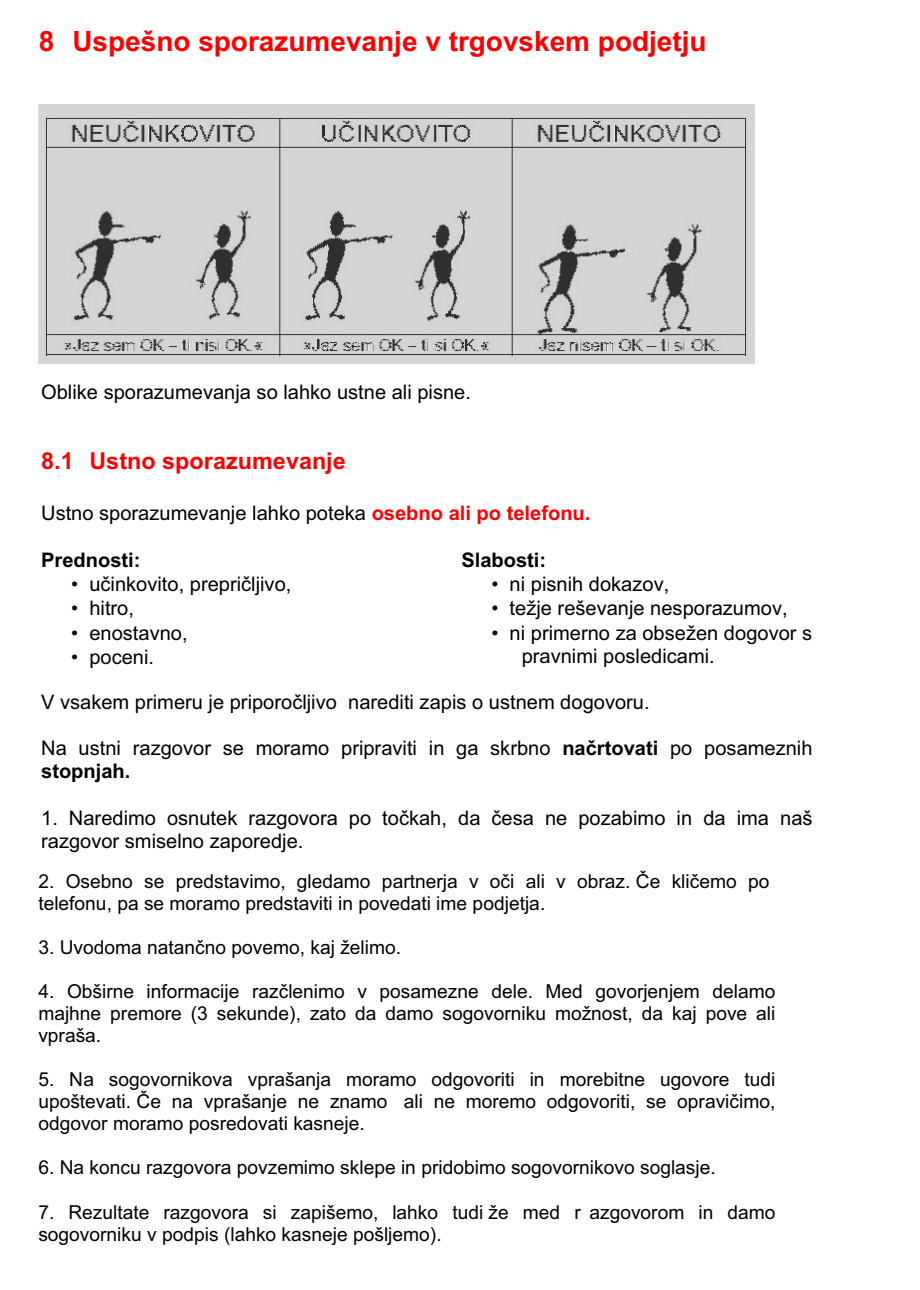
<style>
.page{position:relative;width:920px;height:1290px;background:#fff}
.page>*{position:absolute;margin:0;border:0;box-sizing:border-box;transform-origin:0 0}
.t1{font:700 27.9px "Arial";color:#f00}
.t2{font:700 23.25px "Arial";letter-spacing:.005em;color:#f00}
.t3{font:20.1px/23.2px "Arial";color:#000}
.t4{font:700 20.1px "Arial";color:#000}
.t5{font:19.2px/22px "Arial";color:#000}
.s1{font-weight:700;color:#f00}
.s2{font-weight:700}
</style>
<div class="page">
<img style="left:39px;top:105px;width:715px;height:258px">
<h1 class="t1" style="left:39px;top:30px;width:669px">8 Uspešno sporazumevanje v trgovskem podjetju</h1>
<p class="t3" style="left:41px;top:382px;width:431px">Oblike sporazumevanja so lahko ustne ali pisne.</p>
<p class="t2" style="left:41px;top:452px;width:306px">8.1 Ustno sporazumevanje</p>
<p class="t3" style="left:41px;top:503px;width:551px">Ustno sporazumevanje lahko poteka <span class="s1">osebno ali po telefonu.</span></p>
<p class="t4" style="left:41px;top:552px;width:101px">Prednosti:</p>
<p class="t4" style="left:461px;top:552px;width:86px">Slabosti:</p>
<p class="t3" style="left:71px;top:574px;width:222px">• učinkovito, prepričljivo,</p>
<p class="t3" style="left:71px;top:598px;width:64px">• hitro,</p>
<p class="t3" style="left:71px;top:623px;width:118px">• enostavno,</p>
<p class="t3" style="left:71px;top:647px;width:84px">• poceni.</p>
<p class="t3" style="left:492px;top:574px;width:179px">• ni pisnih dokazov,</p>
<p class="t3" style="left:492px;top:598px;width:298px">• težje reševanje nesporazumov,</p>
<p class="t3" style="left:522px;top:623px;width:292px;text-indent:-30px">• ni primerno za obsežen dogovor s pravnimi posledicami.</p>
<p class="t3" style="left:41px;top:692px;width:610px">V vsakem primeru je priporočljivo narediti zapis o ustnem dogovoru.</p>
<p class="t3" style="left:41px;top:739px;width:773px">Na ustni razgovor se moramo pripraviti in ga skrbno <span class="s2">načrtovati</span> po posameznih <span class="s2">stopnjah.</span></p>
<p class="t3" style="left:41px;top:808px;width:773px">1. Naredimo osnutek razgovora po točkah, da česa ne pozabimo in da ima naš razgovor smiselno zaporedje.</p>
<p class="t5" style="left:38px;top:872px;width:732px">2. Osebno se predstavimo, gledamo partnerja v oči ali v obraz. Če kličemo po telefonu, pa se moramo predstaviti in povedati ime podjetja.</p>
<p class="t5" style="left:38px;top:938px;width:364px">3. Uvodoma natančno povemo, kaj želimo.</p>
<p class="t5" style="left:38px;top:982px;width:739px;text-align:justify">4. Obširne informacije razčlenimo v posamezne dele. Med govorjenjem delamo majhne premore (3 sekunde), zato da damo sogovorniku možnost, da kaj pove ali vpraša.</p>
<p class="t5" style="left:38px;top:1070px;width:739px;text-align:justify">5. Na sogovornikova vprašanja moramo odgovoriti in morebitne ugovore tudi upoštevati. Če na vprašanje ne znamo ali ne moremo odgovoriti, se opravičimo, odgovor moramo posredovati kasneje.</p>
<p class="t5" style="left:38px;top:1158px;width:679px">6. Na koncu razgovora povzemimo sklepe in pridobimo sogovornikovo soglasje.</p>
<p class="t5" style="left:38px;top:1202px;width:739px">7. Rezultate razgovora si zapišemo, lahko tudi že med r azgovorom in damo sogovorniku v podpis (lahko kasneje pošljemo).</p>
</div>
